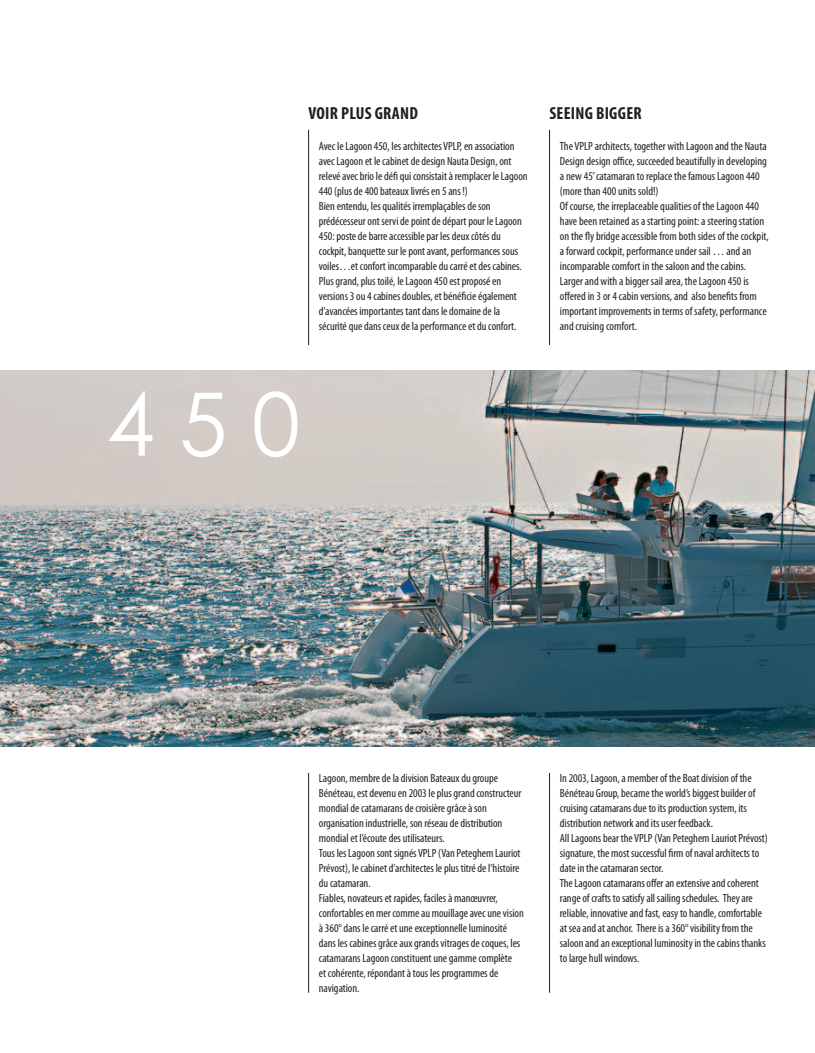
<style>
.page{position:relative;width:815px;height:1053px;background:#fff}
.page>*{position:absolute;margin:0;border:0;box-sizing:border-box;transform-origin:0 0}
.t1{font:87.5px "Century Gothic";color:#fff}
.t2{font:700 condensed 17.5px "Myriad Pro";letter-spacing:.015em;color:#231f20}
.t3{font:condensed 11.88px/15px "Myriad Pro";letter-spacing:-.005em;color:#231f20}
</style>
<div class="page">
<img style="left:0;top:370px;width:815px;height:376px">
<hr style="left:308px;top:772px;width:1px;height:220px;background:#231f20">
<hr style="left:549px;top:772px;width:1px;height:220px;background:#231f20">
<hr style="left:308px;top:130px;width:1px;height:215px;background:#231f20">
<hr style="left:549px;top:130px;width:1px;height:215px;background:#231f20">
<h2 class="t2" style="left:308px;top:103px;width:111px">VOIR PLUS GRAND</h2>
<p class="t3" style="left:319px;top:138px;width:210px">Avec le Lagoon 450, les architectes VPLP, en association avec Lagoon et le cabinet de design Nauta Design, ont relevé avec brio le défi qui consistait à remplacer le Lagoon 440 (plus de 400 bateaux livrés en 5 ans !)<br>Bien entendu, les qualités irremplaçables de son prédécesseur ont servi de point de départ pour le Lagoon 450: poste de barre accessible par les deux côtés du cockpit, banquette sur le pont avant, performances sous voiles…et confort incomparable du carré et des cabines.<br>Plus grand, plus toilé, le Lagoon 450 est proposé en versions 3 ou 4 cabines doubles, et bénéficie également d’avancées importantes tant dans le domaine de la sécurité que dans ceux de la performance et du confort.</p>
<h2 class="t2" style="left:549px;top:103px;width:94px">SEEING BIGGER</h2>
<p class="t3" style="left:560px;top:138px;width:210px">The VPLP architects, together with Lagoon and the Nauta Design design office, succeeded beautifully in developing a new 45’ catamaran to replace the famous Lagoon 440 (more than 400 units sold!)<br>Of course, the irreplaceable qualities of the Lagoon 440 have been retained as a starting point: a steering station on the fly bridge accessible from both sides of the cockpit, a forward cockpit, performance under sail … and an incomparable comfort in the saloon and the cabins.<br>Larger and with a bigger sail area, the Lagoon 450 is offered in 3 or 4 cabin versions, and also benefits from important improvements in terms of safety, performance and cruising comfort.</p>
<h1 class="t1" style="left:106px;top:370px;width:195px">4 5 0</h1>
<p class="t3" style="left:319px;top:770px;width:206px">Lagoon, membre de la division Bateaux du groupe Bénéteau, est devenu en 2003 le plus grand constructeur mondial de catamarans de croisière grâce à son organisation industrielle, son réseau de distribution mondial et l’écoute des utilisateurs.<br>Tous les Lagoon sont signés VPLP (Van Peteghem Lauriot Prévost), le cabinet d’architectes le plus titré de l’histoire du catamaran.<br>Fiables, novateurs et rapides, faciles à manœuvrer, confortables en mer comme au mouillage avec une vision à 360° dans le carré et une exceptionnelle luminosité dans les cabines grâce aux grands vitrages de coques, les catamarans Lagoon constituent une gamme complète<br>et cohérente, répondant à tous les programmes de navigation.</p>
<p class="t3" style="left:560px;top:770px;width:210px">In 2003, Lagoon, a member of the Boat division of the Bénéteau Group, became the world’s biggest builder of cruising catamarans due to its production system, its distribution network and its user feedback.<br>All Lagoons bear the VPLP (Van Peteghem Lauriot Prévost) signature, the most successful firm of naval architects to date in the catamaran sector.<br>The Lagoon catamarans offer an extensive and coherent range of crafts to satisfy all sailing schedules. They are reliable, innovative and fast, easy to handle, comfortable at sea and at anchor. There is a 360° visibility from the saloon and an exceptional luminosity in the cabins thanks to large hull windows.</p>
</div>
